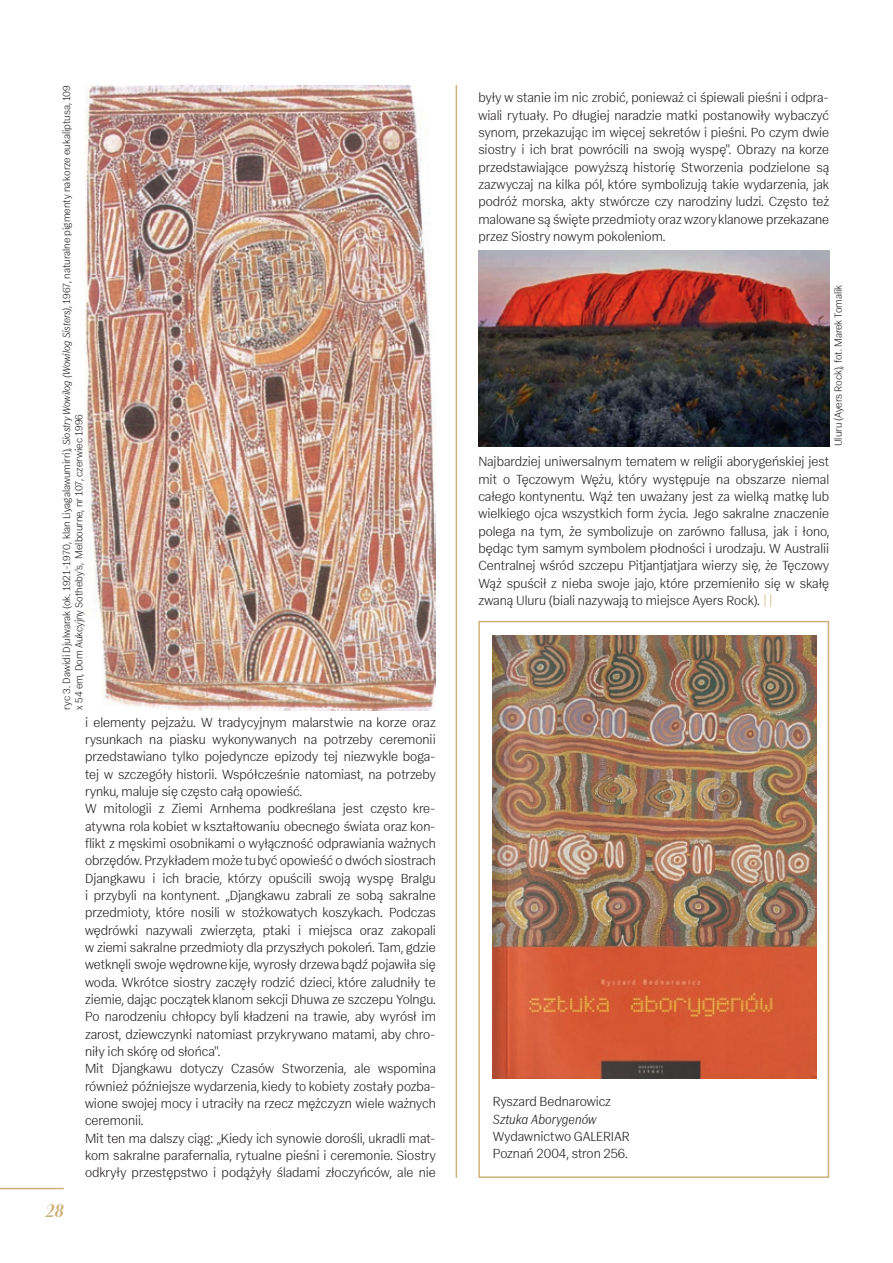
<style>
.page{position:relative;width:893px;height:1263px;background:#fff}
.page>*{position:absolute;margin:0;border:0;box-sizing:border-box;transform-origin:0 0}
.t1{font:italic 700 18px "PF Marlet Display";color:#ceb27a}
.t2{font:300 13.5px/17.4px "Gal Gothic Variable Roman";color:#231f20}
.t3{font:italic 300 13.5px "Gal Gothic Variable";color:#231f20}
.t4{font:300 10.5px/12.6px "Gal Gothic Variable Roman";color:#231f20}
.s1{font-family:"Gal Gothic Variable";font-style:italic}
</style>
<div class="page">
<hr style="left:0;top:1188px;width:64px;height:1px;background:#ceb27a">
<hr style="left:456px;top:85px;width:1px;height:1093px;background:#ceb27a">
<img style="left:85px;top:85px;width:351px;height:625px">
<img style="left:478px;top:251px;width:351px;height:195px">
<div style="left:478px;top:621px;width:351px;height:557px;border:2px solid #ceb27a"></div>
<img style="left:493px;top:636px;width:323px;height:442px">
<p class="t4" style="left:60px;top:710px;width:626px;rotate:-90deg">ryc 3. Dawidi Djulwarak (ok. 1921-1970, klan Liyagalawumirri), <span class="s1">Siostry Wowilog (Wowilog Sisters)</span>, 1967, naturalne pigmenty na korze eukaliptusa, 109 x 54 em, Dom Aukcyjny Sotheby's, Melbourne, nr 107, czerwiec 1996</p>
<h1 class="t1" style="left:45px;top:1199px;width:20px">28</h1>
<p class="t2" style="left:85px;top:713px;width:352px">i elementy pejzażu. W tradycyjnym malarstwie na korze oraz rysunkach na piasku wykonywanych na potrzeby ceremonii przedstawiano tylko pojedyncze epizody tej niezwykle boga&shy;tej w szczegóły historii. Współcześnie natomiast, na potrzeby rynku, maluje się często całą opowieść.<br>W mitologii z Ziemi Arnhema podkreślana jest często kre&shy;atywna rola kobiet w kształtowaniu obecnego świata oraz kon&shy;flikt z męskimi osobnikami o wyłączność odprawiania ważnych obrzędów. Przykładem może tu być opowieść o dwóch siostrach Djangkawu i ich bracie, którzy opuścili swoją wyspę Bralgu i przybyli na kontynent. „Djangkawu zabrali ze sobą sakralne przedmioty, które nosili w stożkowatych koszykach. Podczas wędrówki nazywali zwierzęta, ptaki i miejsca oraz zakopali w ziemi sakralne przedmioty dla przyszłych pokoleń. Tam, gdzie wetknęli swoje wędrowne kije, wyrosły drzewa bądź pojawiła się woda. Wkrótce siostry zaczęły rodzić dzieci, które zaludniły te ziemie, dając początek klanom sekcji Dhuwa ze szczepu Yolngu.<br>Po narodzeniu chłopcy byli kładzeni na trawie, aby wyrósł im zarost, dziewczynki natomiast przykrywano matami, aby chro&shy;niły ich skórę od słońca".<br>Mit Djangkawu dotyczy Czasów Stworzenia, ale wspomina również późniejsze wydarzenia, kiedy to kobiety zostały pozba&shy;wione swojej mocy i utraciły na rzecz mężczyzn wiele ważnych ceremonii.<br>Mit ten ma dalszy ciąg: „Kiedy ich synowie dorośli, ukradli mat&shy;kom sakralne parafernalia, rytualne pieśni i ceremonie. Siostry odkryły przestępstwo i podążyły śladami złoczyńców, ale nie</p>
<p class="t2" style="left:478px;top:89px;width:352px;text-align:justify">były w stanie im nic zrobić, ponieważ ci śpiewali pieśni i odpra&shy;wiali rytuały. Po długiej naradzie matki postanowiły wybaczyć synom, przekazując im więcej sekretów i pieśni. Po czym dwie siostry i ich brat powrócili na swoją wyspę". Obrazy na korze przedstawiające powyższą historię Stworzenia podzielone są zazwyczaj na kilka pól, które symbolizują takie wydarzenia, jak podróż morska, akty stwórcze czy narodziny ludzi. Często też malowane są święte przedmioty oraz wzory klanowe przekazane przez Siostry nowym pokoleniom.</p>
<p class="t4" style="left:832px;top:446px;width:163px;rotate:-90deg">Uluru (Ayers Rock), fot. Marek Tomalik</p>
<p class="t2" style="left:478px;top:453px;width:352px;text-align:justify">Najbardziej uniwersalnym tematem w religii aborygeńskiej jest mit o Tęczowym Wężu, który występuje na obszarze niemal całego kontynentu. Wąż ten uważany jest za wielką matkę lub wielkiego ojca wszystkich form życia. Jego sakralne znaczenie polega na tym, że symbolizuje on zarówno fallusa, jak i łono, będąc tym samym symbolem płodności i urodzaju. W Australii Centralnej wśród szczepu Pitjantjatjara wierzy się, że Tęczowy Wąż spuścił z nieba swoje jajo, które przemieniło się w skałę zwaną Uluru (biali nazywają to miejsce Ayers Rock).</p>
<p class="t2" style="left:493px;top:1092px;width:120px">Ryszard Bednarowicz</p>
<p class="t3" style="left:493px;top:1110px;width:105px">Sztuka Aborygenów</p>
<p class="t2" style="left:493px;top:1127px;width:138px">Wydawnictwo GALERIAR<br>Poznań 2004, stron 256.</p>
</div>
